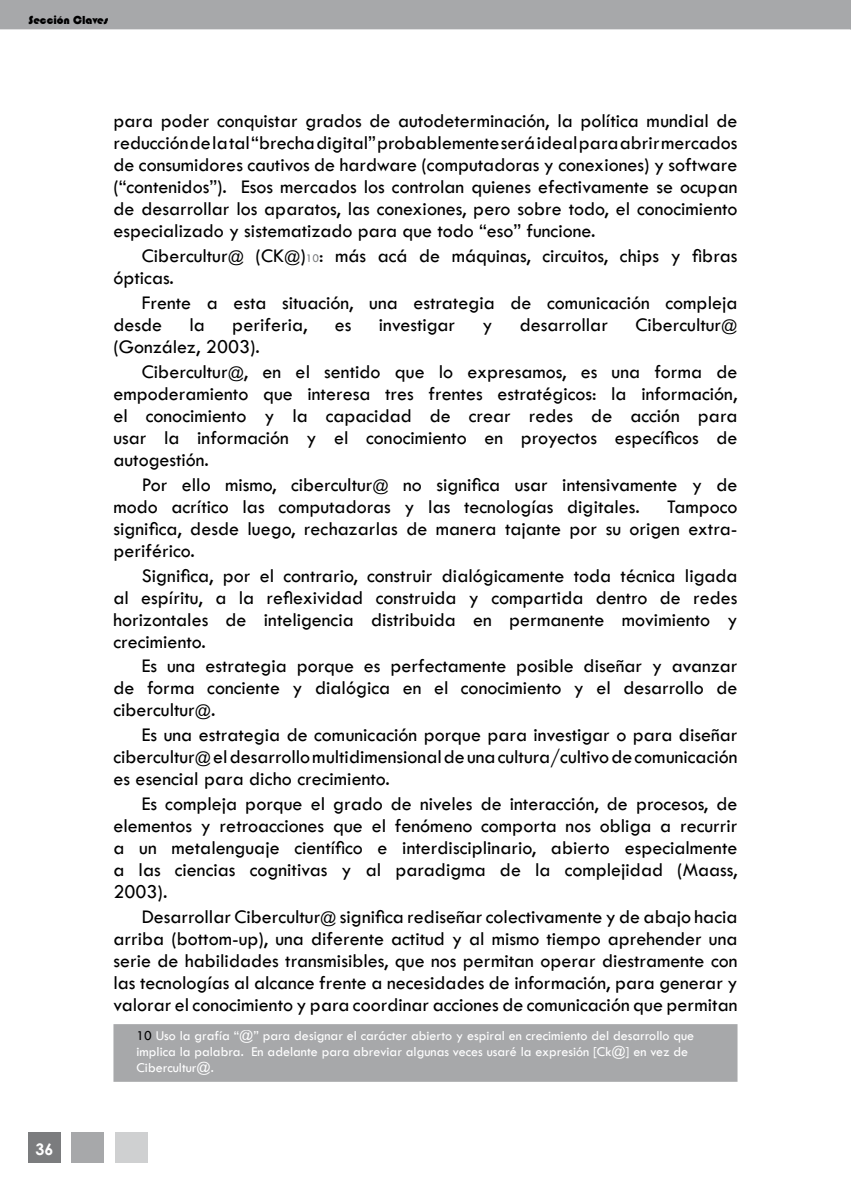
<style>
.page{position:relative;width:851px;height:1191px;background:#fff}
.page>*{position:absolute;margin:0;border:0;box-sizing:border-box;transform-origin:0 0}
.t1{font:20px/22px "Tw Cen";color:#000;text-align:justify}
.t2{font:700 16px "Century Gothic";color:#fff}
.t3{font:14px/16px "Tw Cen";color:#fff}
.t4{font:12px "Bauhaus 93";color:#000}
.s1{font-size:16px}
.s2{font-size:12px;color:#7b7c7e}
.s3{color:#000}
</style>
<div class="page">
<div style="left:0;top:0;width:850px;height:28px;background:#a7a8aa"></div>
<div style="left:0;top:0;width:850px;height:29px;border:2px solid #a7a8aa"></div>
<div style="left:28px;top:1132px;width:32px;height:30px;background:#7b7c7e"></div>
<div style="left:72px;top:1132px;width:32px;height:30px;background:#a7a8aa"></div>
<div style="left:115px;top:1132px;width:32px;height:30px;background:#cfd0d1"></div>
<svg style="left:849px;top:0;width:2px;height:29px"></svg>
<div style="left:116px;top:1027px;width:618px;height:51px;background:#a7a8aa"></div>
<div style="left:113px;top:1024px;width:624px;height:57px;border:6px solid #a7a8aa"></div>
<p class="t4" style="left:28px;top:13px;width:81px">Sección Claves</p>
<p class="t2" style="left:35px;top:1136px;width:19px">36</p>
<p class="t1" style="left:113px;top:110px;width:625px">para poder conquistar grados de autodeterminación, la política mundial de reducción de la tal “brecha digital” probablemente será ideal para abrir mercados de consumidores cautivos de hardware (computadoras y conexiones) y software (“contenidos”). Esos mercados los controlan quienes efectivamente se ocupan de desarrollar los aparatos, las conexiones, pero sobre todo, el conocimiento especializado y sistematizado para que todo “eso” funcione.</p>
<p class="t1" style="left:113px;top:245px;width:625px;text-indent:28px">Cibercultur<span class="s1">@</span> (CK<span class="s1">@</span>)<span class="s2">10</span>: más acá de máquinas, circuitos, chips y fibras ópticas.</p>
<p class="t1" style="left:113px;top:291px;width:625px;text-indent:28px">Frente a esta situación, una estrategia de comunicación compleja desde</p>
<p class="t1" style="left:189px;top:313px;width:17px">la</p>
<p class="t1" style="left:232px;top:313px;width:77px">periferia,</p>
<p class="t1" style="left:335px;top:313px;width:18px">es</p>
<p class="t1" style="left:379px;top:313px;width:78px">investigar</p>
<p class="t1" style="left:482px;top:313px;width:11px">y</p>
<p class="t1" style="left:520px;top:313px;width:90px">desarrollar</p>
<p class="t1" style="left:635px;top:313px;width:104px">Cibercultur<span class="s1">@</span></p>
<p class="t1" style="left:142px;top:334px;width:597px;line-height:24.8px;text-indent:-28px">(González, 2003).<br>Cibercultur<span class="s1">@</span>, en el sentido que lo expresamos, es una forma de</p>
<p class="t1" style="left:113px;top:382px;width:625px">empoderamiento que interesa tres frentes estratégicos: la información, el conocimiento y la capacidad de crear redes de acción para usar la información y el conocimiento en proyectos específicos de autogestión.</p>
<p class="t1" style="left:113px;top:473px;width:625px;text-indent:28px">Por ello mismo, cibercultur<span class="s1">@</span> no significa usar intensivamente y de modo acrítico las computadoras y las tecnologías digitales.</p>
<p class="t1" style="left:113px;top:495px;width:625px;text-indent:553px">Tampoco significa, desde luego, rechazarlas de manera tajante por su origen extra&shy;periférico.</p>
<p class="t1" style="left:113px;top:564px;width:625px;text-indent:28px">Significa, por el contrario, construir dialógicamente toda técnica ligada al espíritu, a la reflexividad construida y compartida dentro de redes horizontales de inteligencia distribuida en permanente movimiento y crecimiento.</p>
<p class="t1" style="left:113px;top:655px;width:625px;text-indent:28px">Es una estrategia porque es perfectamente posible diseñar y avanzar de forma conciente y dialógica en el conocimiento y el desarrollo de cibercultur<span class="s1">@</span>.</p>
<p class="t1" style="left:113px;top:724px;width:625px;text-indent:28px">Es una estrategia de comunicación porque para investigar o para diseñar cibercultur<span class="s1">@</span> el desarrollo multidimensional de una cultura/cultivo de comunicación es esencial para dicho crecimiento.</p>
<p class="t1" style="left:113px;top:792px;width:625px;text-indent:28px">Es compleja porque el grado de niveles de interacción, de procesos, de elementos y retroacciones que el fenómeno comporta nos obliga a recurrir a un metalenguaje científico e interdisciplinario, abierto especialmente a las ciencias cognitivas y al paradigma de la complejidad (Maass, 2003).</p>
<p class="t1" style="left:113px;top:905px;width:625px;text-indent:28px">Desarrollar Cibercultur<span class="s1">@</span> significa rediseñar colectivamente y de abajo hacia arriba (bottom-up), una diferente actitud y al mismo tiempo aprehender una serie de habilidades transmisibles, que nos permitan operar diestramente con las tecnologías al alcance frente a necesidades de información, para generar y valorar el conocimiento y para coordinar acciones de comunicación que permitan</p>
<p class="t3" style="left:136px;top:1027px;width:559px"><span class="s3">10</span> Uso la grafía “@” para designar el carácter abierto y espiral en crecimiento del desarrollo que implica la palabra. En adelante para abreviar algunas veces usaré la expresión [Ck@] en vez de<br>Cibercultur@.</p>
</div>
